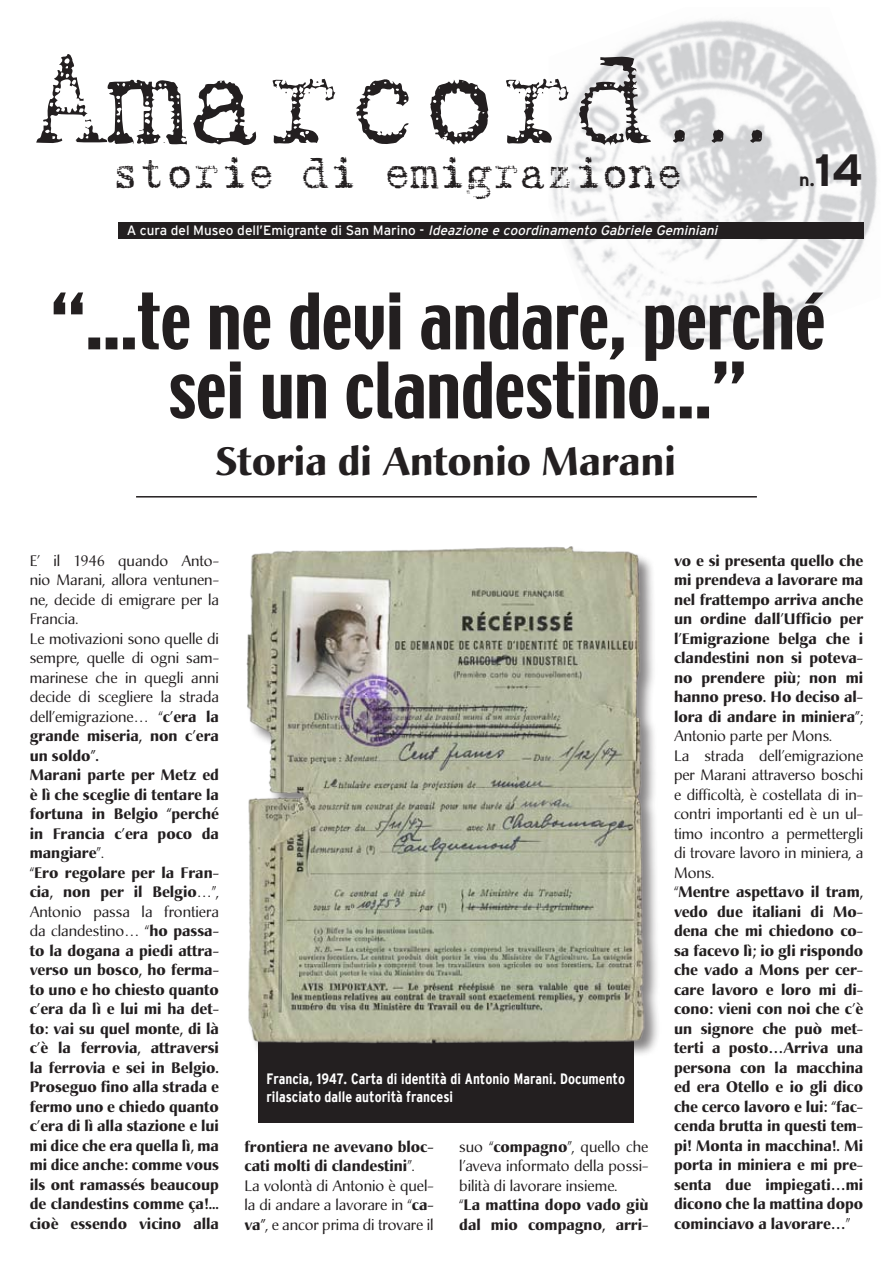
<style>
.page{position:relative;width:893px;height:1263px;background:#fff}
.page>*{position:absolute;margin:0;border:0;box-sizing:border-box;transform-origin:0 0}
.t1{font:129px "Nomentype";color:#231f20}
.t2{font:69px/69px "Techno";color:#231f20;text-align:center}
.t3{font:45px "Nomentype";color:#231f20}
.t4{font:700 45px "Interstate";color:#231f20}
.t5{font:700 39px "Christiana";color:#231f20}
.t6{font:700 18px "Interstate";color:#231f20}
.t7{font:700 15px/19.5px "Christiana";color:#231f20}
.t8{font:15px/19.5px "Christiana";color:#231f20}
.t9{font:700 condensed 15px/17.9px "Interstate";color:#fff}
.t10{font:italic 13.5px "Interstate";color:#fff}
.s1{font-size:90px}
.s2{font-style:normal}
.s3{font-weight:400}
.s4{font-weight:700}
</style>
<div class="page">
<img style="left:549px;top:20px;width:328px;height:323px">
<hr style="left:136px;top:496px;width:621px;height:1px;background:#231f20">
<div style="left:118px;top:223px;width:745px;height:16px;background:#231f20"></div>
<div style="left:258px;top:964px;width:376px;height:159px;background:#231f20"></div>
<div style="left:246px;top:546px;width:429px;height:525px;background:#231f20;opacity:.55"></div>
<img style="left:246px;top:546px;width:402px;height:499px">
<h1 class="t1" style="left:30px;top:49px;width:756px">Amarcord<span class="s1">...</span></h1>
<h3 class="t3" style="left:111px;top:155px;width:573px">storie di emigrazione</h3>
<p class="t10" style="left:127px;top:223px;width:595px"><span class="s2">A c u ra d e l M u s e o d e l l ’ E m i g ra n t e d i S a n M a r i n o -</span> Ideazione e coordinamento Gabriele Geminiani</p>
<h3 class="t4" style="left:815px;top:145px;width:50px">14</h3>
<p class="t6" style="left:799px;top:170px;width:17px">n.</p>
<h2 class="t2" style="left:51px;top:291px;width:776px">“…te ne devi andare, perché sei un clandestino…”</h2>
<h3 class="t5" style="left:215px;top:437px;width:462px">Storia di Antonio Marani</h3>
<p class="t7" style="left:30px;top:551px;width:191px"><span class="s3">E’ il 1946 quando Anto&shy;nio Marani, allora ventunen&shy;ne, decide di emigrare per la<br>Francia.<br>Le motivazioni sono quelle di sempre, quelle di ogni sam&shy;marinese che in quegli anni decide di scegliere la strada dell’emigrazione… “</span>c’era la grande miseria, non c’era un soldo”.<br>Marani parte per Metz ed è lì che sceglie di tentare la fortuna in Belgio “perché in Francia c’era poco da mangiare<span class="s3">”.<br>“</span>Ero regolare per la Fran&shy;cia, non per il Belgio<span class="s3">…”,<br>Antonio passa la frontiera da clandestino… “</span>ho passa&shy;to la dogana a piedi attra&shy;verso un bosco, ho ferma&shy;to uno e ho chiesto quanto c’era da lì e lui mi ha det&shy;to: vai su quel monte, di là c’è la ferrovia, attraversi la ferrovia e sei in Belgio.<br>Proseguo fino alla strada e fermo uno e chiedo quanto c’era di lì alla stazione e lui mi dice che era quella lì, ma mi dice anche: comme vous ils ont ramassés beaucoup de clandestins comme ça!... cioè essendo vicino alla</p>
<p class="t9" style="left:266px;top:1070px;width:360px">Francia, 1947. Carta di identità di Antonio Marani. Documento rilasciato dalle autorità francesi</p>
<p class="t8" style="left:244px;top:1137px;width:191px"><span class="s4">frontiera ne avevano bloc&shy;cati molti di clandestini</span>”.<br>La volontà di Antonio è quel&shy;la di andare a lavorare in “<span class="s4">ca&shy;va”</span>, e ancor prima di trovare il</p>
<p class="t8" style="left:459px;top:1137px;width:191px">suo “<span class="s4">compagno</span>”, quello che l’aveva informato della possi&shy;bilità di lavorare insieme.<br>“<span class="s4">La mattina dopo vado giù dal mio compagno, arri-</span></p>
<p class="t7" style="left:674px;top:551px;width:191px">vo e si presenta quello che mi prendeva a lavorare ma nel frattempo arriva anche un ordine dall’Ufficio per l’Emigrazione belga che i clandestini non si poteva&shy;no prendere più; non mi hanno preso. Ho deciso al&shy;lora di andare in miniera”<span class="s3">;<br>Antonio parte per Mons.<br>La strada dell’emigrazione per Marani attraverso boschi e difficoltà, è costellata di in&shy;contri importanti ed è un ul&shy;timo incontro a permettergli di trovare lavoro in miniera, a<br>Mons.<br>“</span>Mentre aspettavo il tram, vedo due italiani di Mo&shy;dena che mi chiedono co&shy;sa facevo lì; io gli rispondo che vado a Mons per cer&shy;care lavoro e loro mi di&shy;cono: vieni con noi che c’è un signore che può met&shy;terti a posto…Arriva una persona con la macchina ed era Otello e io gli dico che cerco lavoro e lui: “fac&shy;cenda brutta in questi tem&shy;pi! Monta in macchina!. Mi porta in miniera e mi pre&shy;senta due impiegati…mi dicono che la mattina dopo cominciavo a lavorare…<span class="s3">”</span></p>
</div>
